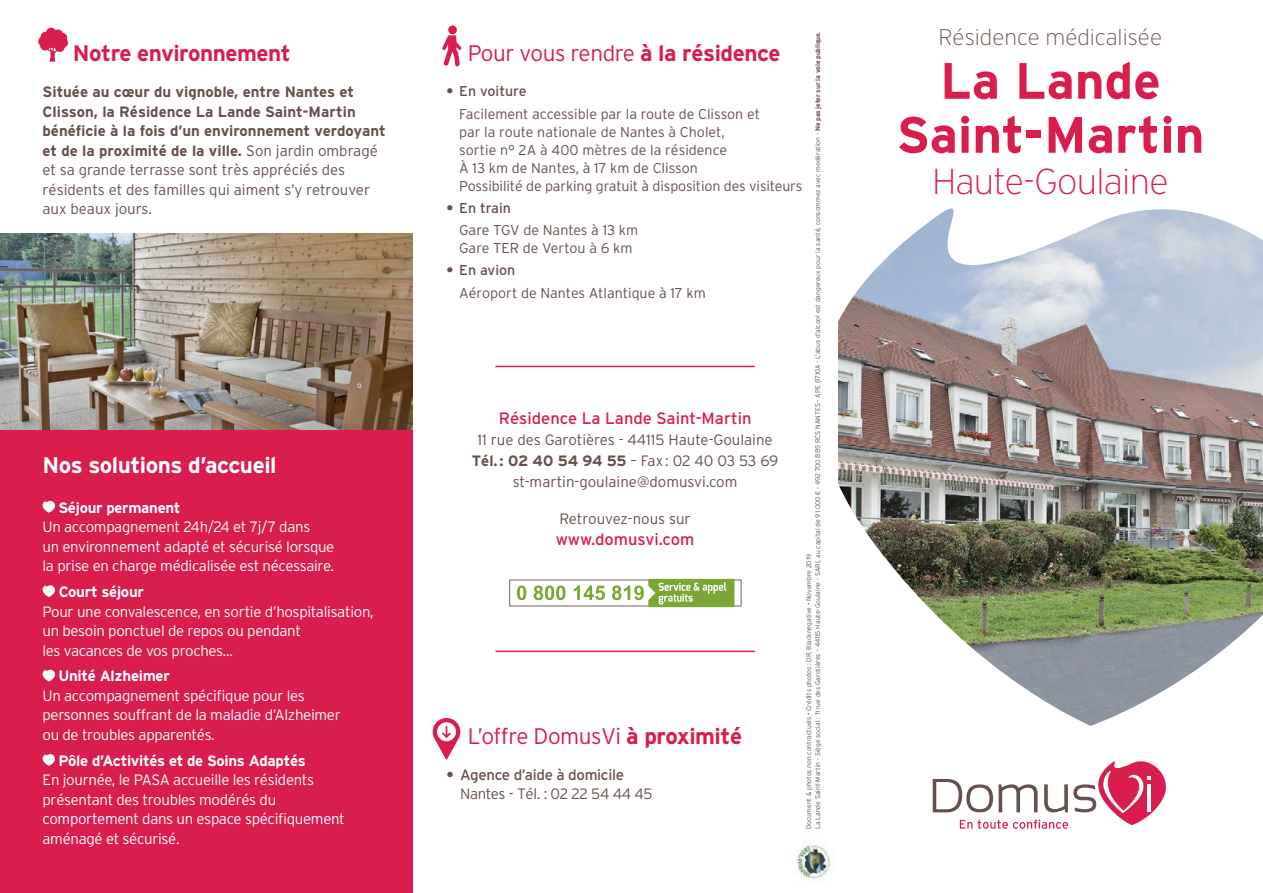
<style>
.page{position:relative;width:1263px;height:893px;background:#fff}
.page>*{position:absolute;margin:0;border:0;box-sizing:border-box;transform-origin:0 0}
.t1{font:700 51px/54px "Interstate";color:#d91d4d;text-align:center}
.t2{font:200 36px "Interstate";letter-spacing:-.02em;color:#d91d4d}
.t3{font:300 22.5px "Interstate";letter-spacing:-.02em;color:#d91d4d}
.t4{font:700 22.5px "Interstate";letter-spacing:-.02em;color:#fff}
.t5{font:200 22.5px "Interstate";color:#66504b}
.t6{font:700 22.5px "Interstate";letter-spacing:-.02em;color:#d91d4d}
.t7{font:16.5px "Interstate";color:#d91d4d}
.t8{font:300 15px/19.5px "Interstate";letter-spacing:-.02em;color:#fff}
.t9{font:700 15px/19.5px "Interstate";color:#66504b}
.t10{font:300 15px/21px "Interstate";color:#66504b;text-align:center}
.t11{font:700 15px "Interstate";letter-spacing:-.02em;color:#fff}
.t12{font:300 15px/19.5px "Interstate";letter-spacing:-.02em;color:#66504b}
.t13{font:300 14.25px/22.2px "Interstate";color:#66504b}
.t14{font:300 6.75px/9px "Interstate";color:#66504b}
.s1{font-weight:300}
.s2{font-weight:700}
.s3{font-weight:400}
</style>
<div class="page">
<img style="left:838px;top:208px;width:425px;height:518px">
<div style="left:0;top:429px;width:412px;height:464px;background:#d91d4d"></div>
<svg style="left:933px;top:761px;width:233px;height:68px"></svg>
<img style="left:0;top:234px;width:412px;height:195px">
<svg style="left:509px;top:579px;width:232px;height:28px"></svg>
<img style="left:797px;top:844px;width:34px;height:40px">
<svg style="left:42px;top:500px;width:13px;height:13px"></svg>
<svg style="left:42px;top:585px;width:13px;height:12px"></svg>
<svg style="left:42px;top:669px;width:13px;height:12px"></svg>
<svg style="left:42px;top:754px;width:13px;height:12px"></svg>
<svg style="left:38px;top:28px;width:30px;height:34px"></svg>
<svg style="left:442px;top:35px;width:19px;height:31px"></svg>
<div style="left:448px;top:26px;width:9px;height:8px;background:#d91d4d;border-radius:50%"></div>
<svg style="left:433px;top:718px;width:27px;height:41px"></svg>
<hr style="left:495px;top:651px;width:260px;height:1px;background:#d91d4d">
<hr style="left:495px;top:366px;width:260px;height:1px;background:#d91d4d">
<h3 class="t6" style="left:73px;top:39px;width:219px">Notre environnement</h3>
<p class="t9" style="left:43px;top:82px;width:345px">Située au cœur du vignoble, entre Nantes et Clisson, la Résidence La Lande Saint-Martin bénéficie à la fois d’un environnement verdoyant et de la proximité de la ville. <span class="s1">Son jardin ombragé et sa grande terrasse sont très appréciés des résidents et des familles qui aiment s’y retrouver aux beaux jours.</span></p>
<h3 class="t4" style="left:43px;top:451px;width:236px">Nos solutions d’accueil</h3>
<p class="t11" style="left:58px;top:498px;width:124px">Séjour permanent</p>
<p class="t8" style="left:43px;top:517px;width:293px">Un accompagnement 24h/24 et 7j/7 dans<br>un environnement adapté et sécurisé lorsque la prise en charge médicalisée est nécessaire.</p>
<p class="t11" style="left:59px;top:583px;width:87px">Court séjour</p>
<p class="t8" style="left:43px;top:601px;width:333px">Pour une convalescence, en sortie d’hospitalisation, un besoin ponctuel de repos ou pendant<br>les vacances de vos proches...</p>
<p class="t11" style="left:58px;top:667px;width:113px">Unité Alzheimer</p>
<p class="t8" style="left:43px;top:686px;width:300px">Un accompagnement spécifique pour les personnes souffrant de la maladie d’Alzheimer ou de troubles apparentés.</p>
<p class="t11" style="left:58px;top:751px;width:249px">Pôle d’Activités et de Soins Adaptés</p>
<p class="t8" style="left:43px;top:770px;width:304px">En journée, le PASA accueille les résidents présentant des troubles modérés du comportement dans un espace spécifiquement aménagé et sécurisé.</p>
<p class="t14" style="left:804px;top:829px;width:799px;rotate:-90deg">Document &amp; photos non contractuels • Crédits photos : DR, Blacknegative • Novembre 2019<br>La Lande Saint-Martin - Siège social : 11 rue des Garotières – 44115 Haute-Goulaine - SARL au capital de 91 000 € - 492 700 885 RCS NANTES - APE 8710A - L’abus d’alcool est dangereux pour la santé, consommez avec modération - <span class="s2">Ne pas jeter sur la voie publique.</span></p>
<h3 class="t3" style="left:468px;top:39px;width:314px">Pour vous rendre <span class="s2">à la résidence</span></h3>
<p class="t13" style="left:459px;top:80px;width:302px;text-indent:-13px"><span class="s2">•</span> <span class="s3">En voiture<br></span>Facilement accessible par la route de Clisson et</p>
<p class="t13" style="left:459px;top:123px;width:345px;line-height:18px">par la route nationale de Nantes à Cholet,<br>sortie n° 2A à 400 mètres de la résidence<br>À 13 km de Nantes, à 17 km de Clisson<br>Possibilité de parking gratuit à disposition des visiteurs</p>
<p class="t13" style="left:459px;top:197px;width:180px;text-indent:-13px"><span class="s2">•</span> <span class="s3">En train<br></span>Gare TGV de Nantes à 13 km</p>
<p class="t13" style="left:459px;top:237px;width:175px">Gare TER de Vertou à 6 km</p>
<p class="t13" style="left:459px;top:259px;width:248px;text-indent:-13px"><span class="s2">•</span> <span class="s3">En avion<br></span>Aéroport de Nantes Atlantique à 17 km</p>
<p class="t7" style="left:499px;top:408px;width:254px">Résidence La Lande Saint-Martin</p>
<p class="t10" style="left:472px;top:429px;width:308px">11 rue des Garotières - 44115 Haute-Goulaine<br><span class="s2">Tél.: 02 40 54 94 55</span> – Fax: 02 40 03 53 69 st-martin-goulaine@domusvi.com</p>
<p class="t10" style="left:559px;top:508px;width:133px">Retrouvez-nous sur</p>
<p class="t7" style="left:556px;top:529px;width:140px">www.domusvi.com</p>
<h3 class="t3" style="left:468px;top:723px;width:276px">L’offre DomusVi <span class="s2">à proximité</span></h3>
<p class="t12" style="left:460px;top:765px;width:194px;text-indent:-14px"><span class="s2">•</span> <span class="s3">Agence d’aide à domicile<br></span>Nantes - Tél. : 02 22 54 44 45</p>
<h3 class="t5" style="left:938px;top:23px;width:225px">Résidence médicalisée</h3>
<h1 class="t1" style="left:896px;top:53px;width:310px">La Lande<br>Saint-Martin</h1>
<h2 class="t2" style="left:932px;top:160px;width:238px">Haute-Goulaine</h2>
</div>
